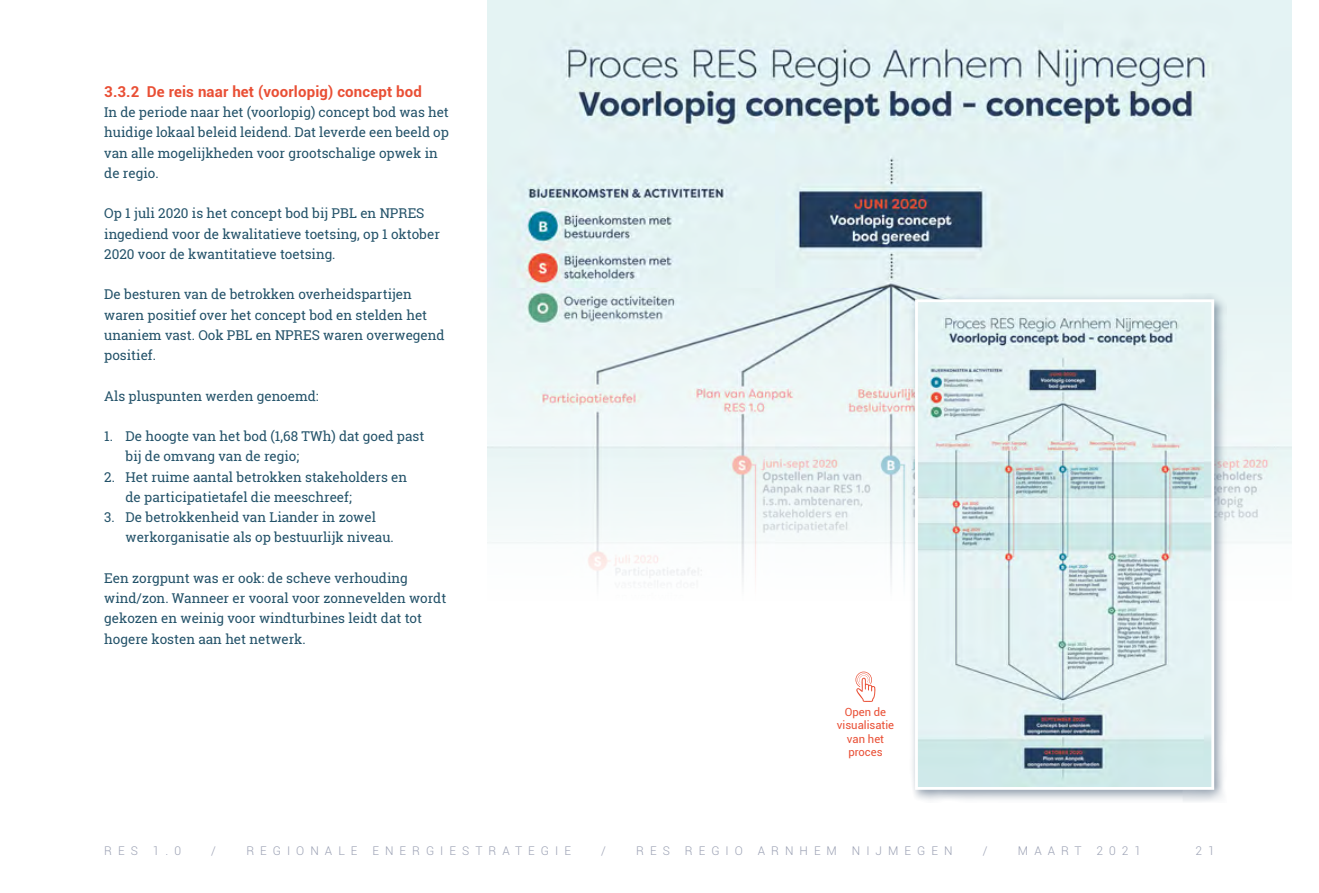
<style>
.page{position:relative;width:1319px;height:893px;background:#fff}
.page>*{position:absolute;margin:0;border:0;box-sizing:border-box;transform-origin:0 0}
.t1{font:700 15px "Roboto";letter-spacing:.01em;color:#e94f35}
.t2{font:13.5px/20.2px "Roboto Slab";color:#235269}
.t3{font:300 12px "Roboto";letter-spacing:.5em;color:#9ba1b4}
.t4{font:11.25px/13.5px "Roboto";color:#e94f35;text-align:center}
</style>
<div class="page">
<img style="left:487px;top:0;width:803px;height:585px">
<div style="left:909px;top:294px;width:317px;height:509px;background:#233d5a;opacity:.5"></div>
<img style="left:918px;top:303px;width:291px;height:483px">
<div style="left:914px;top:299px;width:299px;height:491px;border:3px solid #fff"></div>
<svg style="left:855px;top:672px;width:20px;height:30px"></svg>
<p class="t1" style="left:104px;top:81px;width:319px">3.3.2 De reis naar het (voorlopig) concept bod</p>
<p class="t2" style="left:104px;top:102px;width:346px">In de periode naar het (voorlopig) concept bod was het huidige lokaal beleid leidend. Dat leverde een beeld op van alle mogelijkheden voor grootschalige opwek in de regio.</p>
<p class="t2" style="left:104px;top:203px;width:337px">Op 1 juli 2020 is het concept bod bij PBL en NPRES ingediend voor de kwalitatieve toetsing, op 1 oktober<br>2020 voor de kwantitatieve toetsing.</p>
<p class="t2" style="left:104px;top:284px;width:342px">De besturen van de betrokken overheidspartijen waren positief over het concept bod en stelden het unaniem vast. Ook PBL en NPRES waren overwegend positief.</p>
<p class="t2" style="left:104px;top:385px;width:216px">Als pluspunten werden genoemd:</p>
<p class="t2" style="left:125px;top:426px;width:300px;text-indent:-21px">1. De hoogte van het bod (1,68 TWh) dat goed past bij de omvang van de regio;</p>
<p class="t2" style="left:125px;top:466px;width:283px;text-indent:-21px">2. Het ruime aantal betrokken stakeholders en de participatietafel die meeschreef;</p>
<p class="t2" style="left:125px;top:507px;width:270px;text-indent:-21px">3. De betrokkenheid van Liander in zowel werkorganisatie als op bestuurlijk niveau.</p>
<p class="t2" style="left:104px;top:568px;width:343px">Een zorgpunt was er ook: de scheve verhouding wind/zon. Wanneer er vooral voor zonnevelden wordt gekozen en weinig voor windturbines leidt dat tot hogere kosten aan het netwerk.</p>
<p class="t4" style="left:836px;top:705px;width:59px">Open de visualisatie van het proces</p>
<p class="t3" style="left:104px;top:842px;width:78px">RES 1.0</p>
<p class="t3" style="left:211px;top:842px;width:6px">/</p>
<p class="t3" style="left:246px;top:842px;width:326px">REGIONALE ENERGIESTRATEGIE</p>
<p class="t3" style="left:601px;top:842px;width:6px">/</p>
<p class="t3" style="left:636px;top:842px;width:318px">RES REGIO ARNHEM NIJMEGEN</p>
<p class="t3" style="left:982px;top:842px;width:6px">/</p>
<p class="t3" style="left:1017px;top:842px;width:125px">MAART 2021</p>
<p class="t3" style="left:1195px;top:842px;width:21px">2 1</p>
</div>
